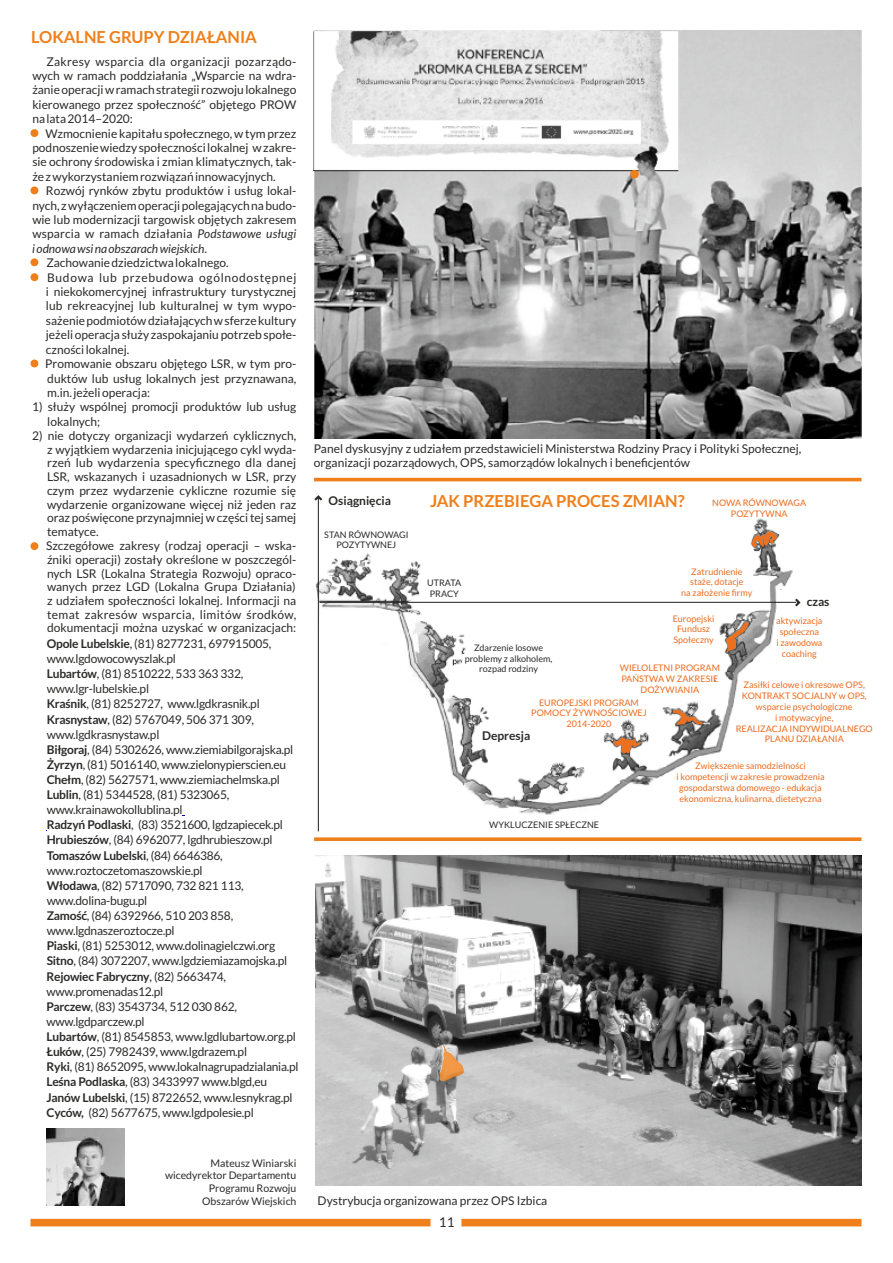
<style>
.page{position:relative;width:893px;height:1263px;background:#fff}
.page>*{position:absolute;margin:0;border:0;box-sizing:border-box;transform-origin:0 0}
.t1{font:700 16.5px "Lato";color:#ef7f1a}
.t2{font:13.5px "Lato";color:#2b2a29}
.t3{font:12px/13.8px "Lato";color:#2b2a29}
.t4{font:12px/15.1px "Lato";letter-spacing:-.02em;color:#2b2a29}
.t5{font:12px "Lato";letter-spacing:.055em;color:#2b2a29}
.t6{font:italic 12px "Lato";color:#2b2a29}
.t7{font:700 12px "Lato";color:#2b2a29}
.t8{font:10.5px/12.6px "Lato";color:#2b2a29;text-align:right}
.t9{font:9px/10.8px "Lato";color:#ec6b1e;text-align:center}
.t10{font:9px/10.8px "Lato";color:#2b2a29;text-align:center}
.s1{font-style:italic}
.s2{font-style:normal}
.s3{font-weight:700}
</style>
<div class="page">
<div style="left:30px;top:1219px;width:400px;height:7px;background:#ef7f1a"></div>
<div style="left:461px;top:1219px;width:400px;height:7px;background:#ef7f1a"></div>
<img style="left:47px;top:1129px;width:77px;height:77px">
<img style="left:313px;top:30px;width:548px;height:408px">
<hr style="left:314px;top:478px;width:547px;height:3px;background:#ef7f1a">
<img style="left:315px;top:517px;width:478px;height:308px">
<svg style="left:613px;top:736px;width:28px;height:18px"></svg>
<svg style="left:749px;top:531px;width:29px;height:17px"></svg>
<svg style="left:723px;top:620px;width:26px;height:33px"></svg>
<svg style="left:673px;top:709px;width:29px;height:17px"></svg>
<hr style="left:320px;top:602px;width:476px;height:1px;background:#2b2a29">
<hr style="left:318px;top:497px;width:1px;height:334px;background:#2b2a29">
<svg style="left:314px;top:495px;width:9px;height:8px"></svg>
<svg style="left:793px;top:598px;width:8px;height:9px"></svg>
<div style="left:30px;top:129px;width:8px;height:8px;background:#ef7f1a;border-radius:50%"></div>
<div style="left:30px;top:186px;width:8px;height:8px;background:#ef7f1a;border-radius:50%"></div>
<div style="left:30px;top:273px;width:8px;height:8px;background:#ef7f1a;border-radius:50%"></div>
<div style="left:30px;top:258px;width:8px;height:8px;background:#ef7f1a;border-radius:50%"></div>
<div style="left:30px;top:542px;width:8px;height:8px;background:#ef7f1a;border-radius:50%"></div>
<div style="left:30px;top:360px;width:8px;height:7px;background:#ef7f1a;border-radius:50%"></div>
<svg style="left:314px;top:837px;width:547px;height:4px;background:#f08b30"></svg>
<div style="left:630px;top:170px;width:9px;height:8px;background:#ef7f1a;border-radius:50%"></div>
<img style="left:316px;top:855px;width:545px;height:330px">
<svg style="left:439px;top:1045px;width:25px;height:38px"></svg>
<h1 class="t1" style="left:31px;top:29px;width:227px">LOKALNE GRUPY DZIAŁANIA</h1>
<p class="t3" style="left:32px;top:55px;width:266px;line-height:14.4px;text-align:justify;text-indent:14px">Zakresy wsparcia dla organizacji pozarządo&shy;wych w ramach poddziałania „Wsparcie na wdra&shy;żanie operacji w ramach strategii rozwoju lokalnego kierowanego przez społeczność” objętego PROW na lata 2014–2020:</p>
<p class="t3" style="left:32px;top:127px;width:266px;line-height:14.4px;text-align:justify;text-indent:13px">Wzmocnienie kapitału społecznego, w tym przez podnoszenie wiedzy społeczności lokalnej w zakre&shy;sie ochrony środowiska i zmian klimatycznych, tak&shy;że z wykorzystaniem rozwiązań innowacyjnych.</p>
<p class="t3" style="left:46px;top:185px;width:252px">Rozwój rynków zbytu produktów i usług lokal-</p>
<p class="t3" style="left:32px;top:199px;width:266px">nych, z wyłączeniem operacji polegających na budo-</p>
<p class="t3" style="left:32px;top:213px;width:266px">wie lub modernizacji targowisk objętych zakresem</p>
<p class="t3" style="left:32px;top:228px;width:266px">wsparcia w ramach działania <span class="s1">Podstawowe usługi</span></p>
<p class="t6" style="left:32px;top:243px;width:176px">i odnowa wsi na obszarach wiejskich<span class="s2">.</span></p>
<p class="t3" style="left:46px;top:257px;width:184px">Zachowanie dziedzictwa lokalnego.</p>
<p class="t5" style="left:47px;top:272px;width:251px">Budowa lub przebudowa ogólnodostępnej</p>
<p class="t3" style="left:46px;top:285px;width:252px">i niekokomercyjnej infrastruktury turystycznej</p>
<p class="t3" style="left:46px;top:300px;width:252px">lub rekreacyjnej lub kulturalnej w tym wypo-</p>
<p class="t3" style="left:46px;top:314px;width:252px">sażenie podmiotów działających w sferze kultury</p>
<p class="t3" style="left:46px;top:329px;width:252px">jeżeli operacja służy zaspokajaniu potrzeb społe-</p>
<p class="t3" style="left:46px;top:343px;width:85px">czności lokalnej.</p>
<p class="t3" style="left:45px;top:357px;width:253px">Promowanie obszaru objętego LSR, w tym pro-</p>
<p class="t3" style="left:47px;top:372px;width:251px">duktów lub usług lokalnych jest przyznawana,</p>
<p class="t3" style="left:47px;top:386px;width:104px">m.in. jeżeli operacja:</p>
<p class="t3" style="left:47px;top:400px;width:250px;line-height:14.4px;text-indent:-15px">1) służy wspólnej promocji produktów lub usług lokalnych;</p>
<p class="t3" style="left:46px;top:429px;width:252px;text-indent:-14px">2) nie dotyczy organizacji wydarzeń cyklicznych, z wyjątkiem wydarzenia inicjującego cykl wyda&shy;rzeń lub wydarzenia specyficznego dla danej LSR, wskazanych i uzasadnionych w LSR, przy czym przez wydarzenie cykliczne rozumie się wydarzenie organizowane więcej niż jeden raz oraz poświęcone przynajmniej w części tej samej tematyce.<br>Szczegółowe zakresy (rodzaj operacji – wska&shy;źniki operacji) zostały określone w poszczegól&shy;nych LSR (Lokalna Strategia Rozwoju) opraco&shy;wanych przez LGD (Lokalna Grupa Działania) z udziałem społeczności lokalnej. Informacji na temat zakresów wsparcia, limitów środków, dokumentacji można uzyskać w organizacjach:</p>
<p class="t4" style="left:47px;top:637px;width:254px"><span class="s3">Opole Lubelskie</span>, (81) 8277231, 697915005, www.lgdowocowyszlak.pl<br><span class="s3">Lubartów</span>, (81) 8510222, 533 363 332, www.lgr-lubelskie.pl<br><span class="s3">Kraśnik</span>, (81) 8252727, www.lgdkrasnik.pl <span class="s3">Krasnystaw</span>, (82) 5767049, 506 371 309, www.lgdkrasnystaw.pl<br><span class="s3">Biłgoraj</span>, (84) 5302626, www.ziemiabilgorajska.pl <span class="s3">Żyrzyn</span>, (81) 5016140, www.zielonypierscien.eu <span class="s3">Chełm</span>, (82) 5627571, www.ziemiachelmska.pl <span class="s3">Lublin</span>, (81) 5344528, (81) 5323065, www.krainawokollublina.pl<br><span class="s3">Radzyń Podlaski</span>, (83) 3521600, lgdzapiecek.pl <span class="s3">Hrubieszów</span>, (84) 6962077, lgdhrubieszow.pl <span class="s3">Tomaszów Lubelski</span>, (84) 6646386, www.roztoczetomaszowskie.pl<br><span class="s3">Włodawa</span>, (82) 5717090, 732 821 113, www.dolina-bugu.pl<br><span class="s3">Zamość</span>, (84) 6392966, 510 203 858, www.lgdnaszeroztocze.pl<br><span class="s3">Piaski</span>, (81) 5253012, www.dolinagielczwi.org <span class="s3">Sitno</span>, (84) 3072207, www.lgdziemiazamojska.pl <span class="s3">Rejowiec Fabryczny</span>, (82) 5663474, www.promenadas12.pl<br><span class="s3">Parczew</span>, (83) 3543734, 512 030 862, www.lgdparczew.pl<br><span class="s3">Lubartów</span>, (81) 8545853, www.lgdlubartow.org.pl <span class="s3">Łuków</span>, (25) 7982439, www.lgdrazem.pl<br><span class="s3">Ryki</span>, (81) 8652095, www.lokalnagrupadzialania.pl <span class="s3">Leśna Podlaska</span>, (83) 3433997 www.blgd,eu <span class="s3">Janów Lubelski</span>, (15) 8722652, www.lesnykrag.pl <span class="s3">Cyców,</span> (82) 5677675, www.lgdpolesie.pl</p>
<p class="t8" style="left:165px;top:1157px;width:133px">Mateusz Winiarski wicedyrektor Departamentu<br>Programu Rozwoju<br>Obszarów Wiejskich</p>
<p class="t3" style="left:314px;top:442px;width:489px;line-height:14.4px">Panel dyskusyjny z udziałem przedstawicieli Ministerstwa Rodziny Pracy i Polityki Społecznej, organizacji pozarządowych, OPS, samorządów lokalnych i beneficjentów</p>
<p class="t7" style="left:329px;top:495px;width:64px">Osiągnięcia</p>
<h1 class="t1" style="left:430px;top:494px;width:256px">JAK PRZEBIEGA PROCES ZMIAN?</h1>
<p class="t10" style="left:324px;top:529px;width:86px">STAN RÓWNOWAGI<br>POZYTYWNEJ</p>
<p class="t10" style="left:427px;top:578px;width:36px;text-align:left">UTRATA<br>PRACY</p>
<p class="t9" style="left:712px;top:498px;width:95px">NOWA RÓWNOWAGA<br>POZYTYWNA</p>
<p class="t9" style="left:681px;top:566px;width:73px">Zatrudnienie staże, dotacje<br>na założenie firmy</p>
<p class="t7" style="left:807px;top:596px;width:24px">czas</p>
<p class="t9" style="left:776px;top:616px;width:48px">aktywizacja społeczna<br>i zawodowa coaching</p>
<p class="t9" style="left:736px;top:680px;width:139px">Zasiłki celowe i okresowe OPS,<br>KONTRAKT SOCJALNY w OPS, wsparcie psychologiczne<br>i motywacyjne,<br>REALIZACJA INDYWIDUALNEGO<br>PLANU DZIAŁANIA</p>
<p class="t9" style="left:676px;top:761px;width:150px">Zwiększenie samodzielności<br>i kompetencji w zakresie prowadzenia gospodarstwa domowego - edukacja ekonomiczna, kulinarna, dietetyczna</p>
<p class="t9" style="left:673px;top:613px;width:43px">Europejski<br>Fundusz<br>Społeczny</p>
<p class="t10" style="left:465px;top:643px;width:89px">Zdarzenie losowe problemy z alkoholem, rozpad rodziny</p>
<p class="t9" style="left:620px;top:663px;width:102px">WIELOLETNI PROGRAM<br>PAŃSTWA W ZAKRESIE<br>DOŻYWIANIA</p>
<p class="t9" style="left:531px;top:697px;width:117px">EUROPEJSKI PROGRAM<br>POMOCY ŻYWNOŚCIOWEJ<br>2014-2020</p>
<p class="t7" style="left:482px;top:730px;width:50px">Depresja</p>
<p class="t10" style="left:489px;top:819px;width:111px">WYKLUCZENIE SPŁECZNE</p>
<p class="t3" style="left:318px;top:1195px;width:231px">Dystrybucja organizowana przez OPS Izbica</p>
<p class="t2" style="left:439px;top:1216px;width:17px">11</p>
</div>
